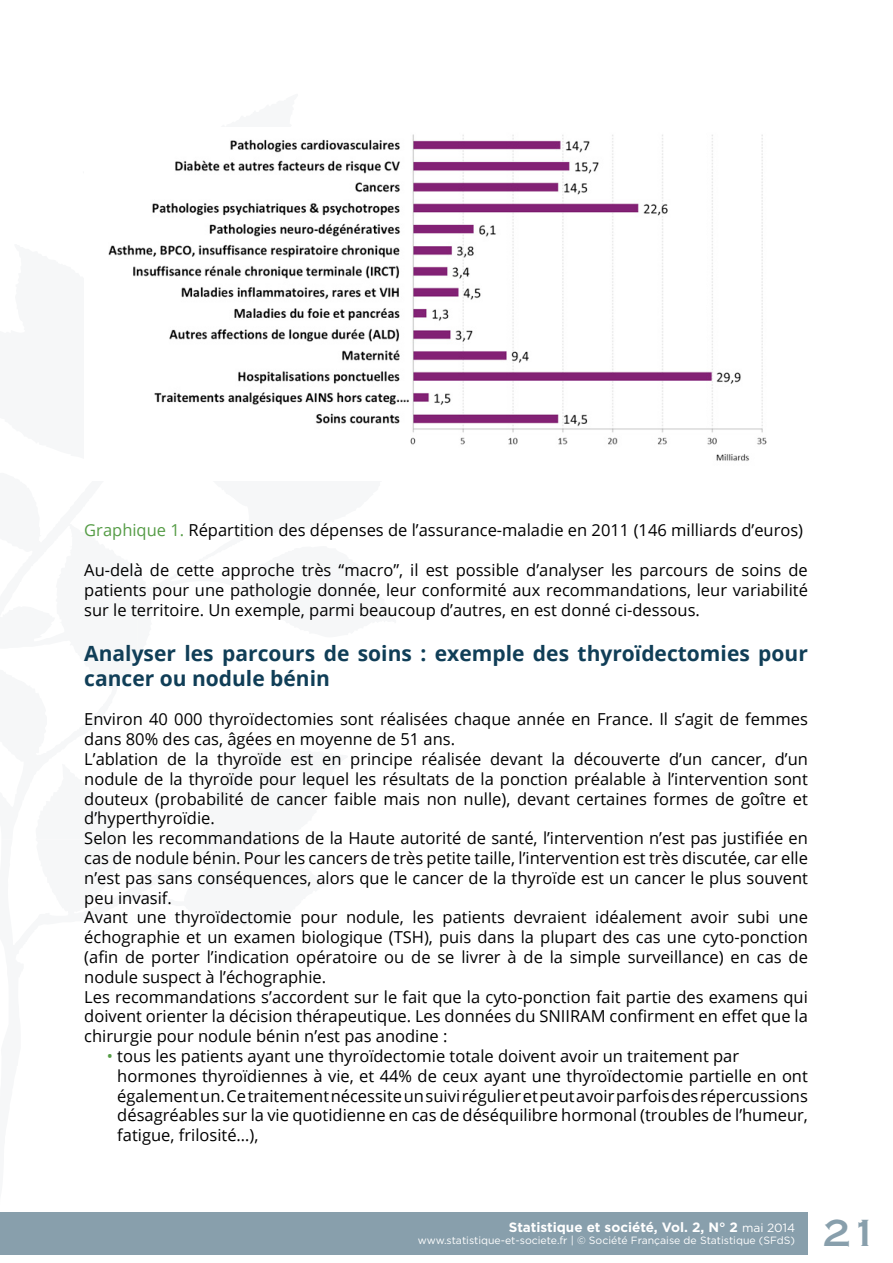
<style>
.page{position:relative;width:893px;height:1263px;background:#fff}
.page>*{position:absolute;margin:0;border:0;box-sizing:border-box;transform-origin:0 0}
.t1{font:36px "Copperplate Gothic Std 31 AB";color:#889fac}
.t2{font:700 21px/25.2px "Open Sans";color:#103e57}
.t3{font:16.5px/19.8px "Open Sans";color:#000}
.t4{font:700 13.5px "Gotham";color:#fff}
.t5{font:10.5px "Gotham";color:#fff}
.s1{color:#559c46}
.s2{font-weight:400;font-size:12px}
</style>
<div class="page">
<div style="left:0;top:1212px;width:808px;height:42px;background:#889fac"></div>
<img style="left:108px;top:134px;width:659px;height:327px">
<p class="t3" style="left:84px;top:520px;width:720px"><span class="s1">Graphique 1.</span> Répartition des dépenses de l’assurance-maladie en 2011 (146 milliards d’euros)</p>
<p class="t3" style="left:84px;top:560px;width:725px;text-align:justify">Au-delà de cette approche très “macro”, il est possible d’analyser les parcours de soins de patients pour une pathologie donnée, leur conformité aux recommandations, leur variabilité sur le territoire. Un exemple, parmi beaucoup d’autres, en est donné ci-dessous.</p>
<p class="t2" style="left:84px;top:640px;width:725px">Analyser les parcours de soins : exemple des thyroïdectomies pour cancer ou nodule bénin</p>
<p class="t3" style="left:84px;top:709px;width:725px">Environ 40 000 thyroïdectomies sont réalisées chaque année en France. Il s’agit de femmes dans 80% des cas, âgées en moyenne de 51 ans.<br>L’ablation de la thyroïde est en principe réalisée devant la découverte d’un cancer, d’un nodule de la thyroïde pour lequel les résultats de la ponction préalable à l’intervention sont douteux (probabilité de cancer faible mais non nulle), devant certaines formes de goître et d’hyperthyroïdie.<br>Selon les recommandations de la Haute autorité de santé, l’intervention n’est pas justifiée en cas de nodule bénin. Pour les cancers de très petite taille, l’intervention est très discutée, car elle n’est pas sans conséquences, alors que le cancer de la thyroïde est un cancer le plus souvent peu invasif.<br>Avant une thyroïdectomie pour nodule, les patients devraient idéalement avoir subi une échographie et un examen biologique (TSH), puis dans la plupart des cas une cyto-ponction (afin de porter l’indication opératoire ou de se livrer à de la simple surveillance) en cas de nodule suspect à l’échographie.<br>Les recommandations s’accordent sur le fait que la cyto-ponction fait partie des examens qui doivent orienter la décision thérapeutique. Les données du SNIIRAM confirment en effet que la chirurgie pour nodule bénin n’est pas anodine :</p>
<p class="t3" style="left:117px;top:1046px;width:692px;text-indent:-10px"><span class="s1">•</span> tous les patients ayant une thyroïdectomie totale doivent avoir un traitement par hormones thyroïdiennes à vie, et 44% de ceux ayant une thyroïdectomie partielle en ont également un. Ce traitement nécessite un suivi régulier et peut avoir parfois des répercussions désagréables sur la vie quotidienne en cas de déséquilibre hormonal (troubles de l’humeur, fatigue, frilosité…),</p>
<p class="t4" style="left:509px;top:1218px;width:288px">Statistique et société, Vol. 2, N° 2 <span class="s2">mai 2014</span></p>
<p class="t5" style="left:418px;top:1234px;width:379px">www.statistique-et-societe.fr | © Société Française de Statistique (SFdS)</p>
<h1 class="t1" style="left:822px;top:1212px;width:58px">21</h1>
</div>
